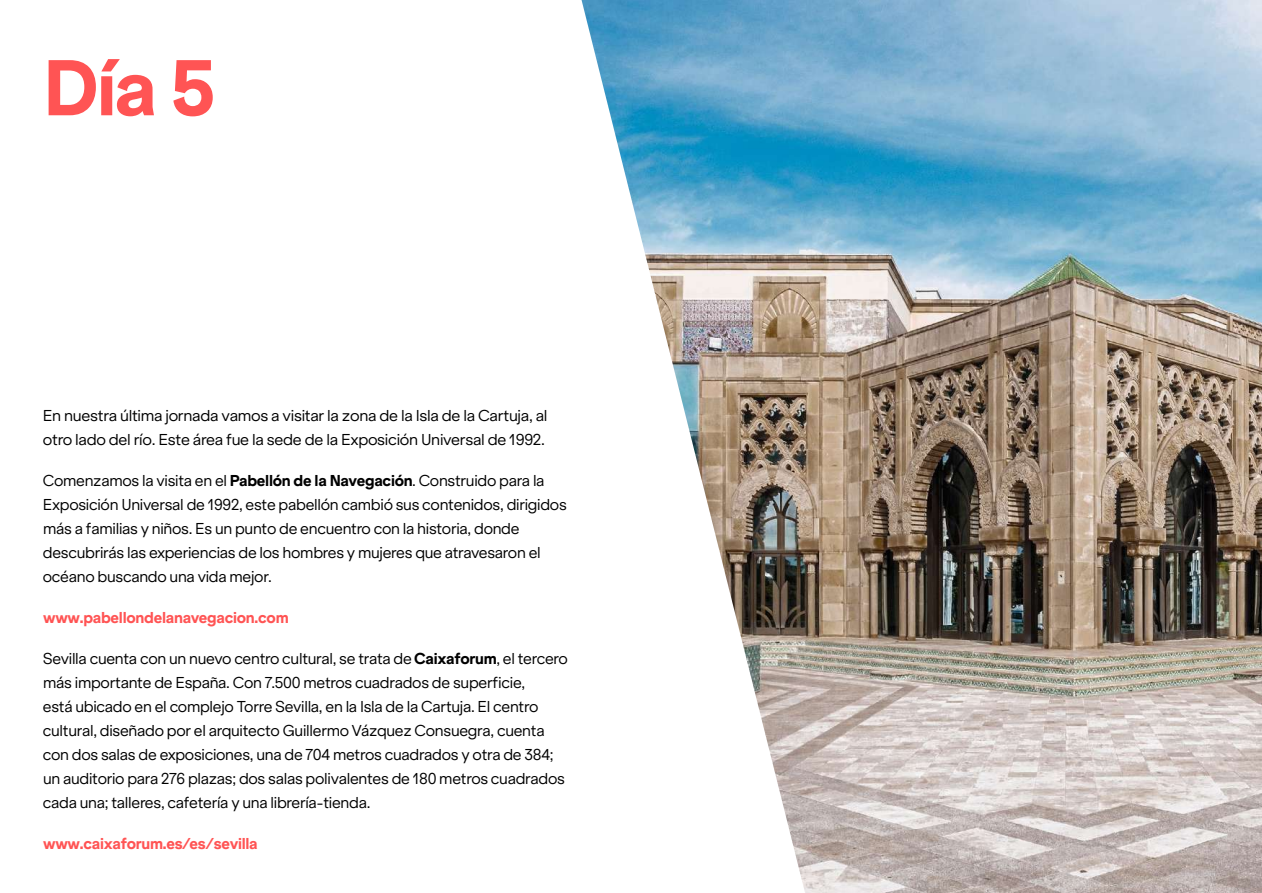
<style>
.page{position:relative;width:1262px;height:893px;background:#fff}
.page>*{position:absolute;margin:0;border:0;box-sizing:border-box;transform-origin:0 0}
.t1{font:800 75px "Klarheit Grotesk";color:#ff5454}
.t2{font:15px/24px "Klarheit Grotesk";letter-spacing:-.02em;color:#000}
.t3{font:800 15px "Klarheit Grotesk";letter-spacing:-.02em;color:#ff5454}
.s1{font-weight:800}
</style>
<div class="page">
<img style="left:581px;top:0;width:680px;height:893px">
<h1 class="t1" style="left:43px;top:25px;width:173px">Día 5</h1>
<p class="t2" style="left:43px;top:402px;width:506px">En nuestra última jornada vamos a visitar la zona de la Isla de la Cartuja, al otro lado del río. Este área fue la sede de la Exposición Universal de 1992.</p>
<p class="t2" style="left:43px;top:467px;width:525px">Comenzamos la visita en el <span class="s1">Pabellón de la Navegación</span>. Construido para la Exposición Universal de 1992, este pabellón cambió sus contenidos, dirigidos más a familias y niños. Es un punto de encuentro con la historia, donde descubrirás las experiencias de los hombres y mujeres que atravesaron el océano buscando una vida mejor.</p>
<p class="t3" style="left:43px;top:605px;width:247px">www.pabellondelanavegacion.com</p>
<p class="t2" style="left:43px;top:645px;width:526px">Sevilla cuenta con un nuevo centro cultural, se trata de <span class="s1">Caixaforum</span>, el tercero más importante de España. Con 7.500 metros cuadrados de superficie,<br>está ubicado en el complejo Torre Sevilla, en la Isla de la Cartuja. El centro cultural, diseñado por el arquitecto Guillermo Vázquez Consuegra, cuenta con dos salas de exposiciones, una de 704 metros cuadrados y otra de 384; un auditorio para 276 plazas; dos salas polivalentes de 180 metros cuadrados cada una; talleres, cafetería y una librería-tienda.</p>
<p class="t3" style="left:43px;top:831px;width:216px">www.caixaforum.es/es/sevilla</p>
</div>
